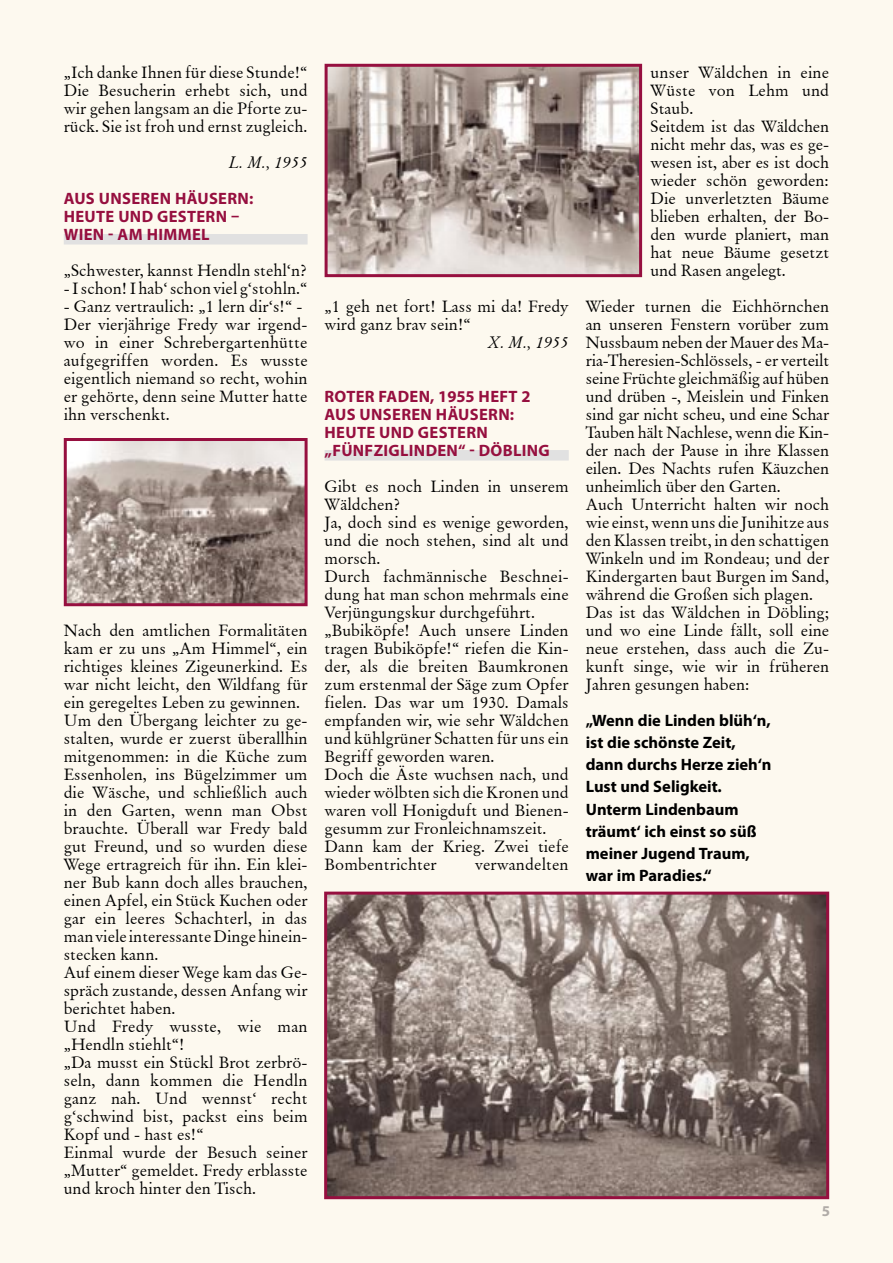
<style>
.page{position:relative;width:893px;height:1263px;background:#fdf9ef}
.page>*{position:absolute;margin:0;border:0;box-sizing:border-box;transform-origin:0 0}
.t1{font:16.5px/18px "Original Garamond BT";color:#000}
.t2{font:700 16.5px/22.2px "Myriad Pro";color:#000}
.t3{font:700 16.5px/18px "Myriad Pro";letter-spacing:.02em;color:#960f3f}
.t4{font:italic 16.5px "Original Garamond BT";color:#000}
.t5{font:700 15px "Myriad Pro";color:#b0aba7}
</style>
<div class="page">
<div style="left:64px;top:234px;width:244px;height:11px;background:#e1e1e1"></div>
<div style="left:325px;top:450px;width:244px;height:11px;background:#e1e1e1"></div>
<img style="left:328px;top:895px;width:497px;height:300px">
<div style="left:324px;top:891px;width:505px;height:308px;border:3px solid #960f3f"></div>
<img style="left:68px;top:442px;width:236px;height:160px">
<div style="left:64px;top:438px;width:244px;height:168px;border:3px solid #960f3f"></div>
<img style="left:329px;top:68px;width:309px;height:205px">
<div style="left:325px;top:64px;width:317px;height:213px;border:3px solid #960f3f"></div>
<p class="t1" style="left:64px;top:63px;width:245px;text-align:justify">„Ich danke Ihnen für diese Stunde!“ Die Besucherin erhebt sich, und wir gehen langsam an die Pforte zu&shy;rück. Sie ist froh und ernst zugleich.</p>
<p class="t4" style="left:229px;top:152px;width:80px">L. M., 1955</p>
<p class="t3" style="left:64px;top:189px;width:191px">AUS UNSEREN HÄUSERN:<br>HEUTE UND GESTERN<br>WIEN AM HIMMEL</p>
<p class="t1" style="left:64px;top:261px;width:245px">„Schwester, kannst Hendln stehl‘n?</p>
<p class="t1" style="left:64px;top:279px;width:245px">- I schon! I hab‘ schon viel g‘stohln.“</p>
<p class="t1" style="left:64px;top:297px;width:246px">- Ganz vertraulich: „1 lern dir‘s!“ -<br>Der vierjährige Fredy war irgend&shy;wo in einer Schrebergartenhütte aufgegriffen worden. Es wusste eigentlich niemand so recht, wohin er gehörte, denn seine Mutter hatte ihn verschenkt.</p>
<p class="t1" style="left:64px;top:621px;width:245px">Nach den amtlichen Formalitäten kam er zu uns „Am Himmel“, ein richtiges kleines Zigeunerkind. Es war nicht leicht, den Wildfang für ein geregeltes Leben zu gewinnen.<br>Um den Übergang leichter zu ge&shy;stalten, wurde er zuerst überallhin mitgenommen: in die Küche zum<br>Essenholen, ins Bügelzimmer um die Wäsche, und schließlich auch in den Garten, wenn man Obst brauchte. Überall war Fredy bald gut Freund, und so wurden diese<br>Wege ertragreich für ihn. Ein klei&shy;ner Bub kann doch alles brauchen, einen Apfel, ein Stück Kuchen oder gar ein leeres Schachterl, in das man viele interessante Dinge hinein&shy;stecken kann.<br>Auf einem dieser Wege kam das Ge&shy;spräch zustande, dessen Anfang wir berichtet haben.<br>Und Fredy wusste, wie man „Hendln stiehlt“!<br>„Da musst ein Stückl Brot zerbrö&shy;seln, dann kommen die Hendln ganz nah. Und wennst‘ recht g‘schwind bist, packst eins beim<br>Kopf und - hast es!“<br>Einmal wurde der Besuch seiner „Mutter“ gemeldet. Fredy erblasste und kroch hinter den Tisch.</p>
<p class="t1" style="left:325px;top:297px;width:246px">„1 geh net fort! Lass mi da! Fredy wird ganz brav sein!“</p>
<p class="t4" style="left:488px;top:332px;width:82px">X. M., 1955</p>
<p class="t3" style="left:325px;top:387px;width:227px">ROTER FADEN, 1955 HEFT 2<br>AUS UNSEREN HÄUSERN:<br>HEUTE UND GESTERN „FÜNFZIGLINDEN“ DÖBLING</p>
<p class="t1" style="left:325px;top:477px;width:246px">Gibt es noch Linden in unserem<br>Wäldchen?<br>Ja, doch sind es wenige geworden, und die noch stehen, sind alt und morsch.<br>Durch fachmännische Beschnei&shy;dung hat man schon mehrmals eine<br>Verjüngungskur durchgeführt. „Bubiköpfe! Auch unsere Linden tragen Bubiköpfe!“ riefen die Kin&shy;der, als die breiten Baumkronen zum erstenmal der Säge zum Opfer fielen. Das war um 1930. Damals empfanden wir, wie sehr Wäldchen und kühlgrüner Schatten für uns ein<br>Begriff geworden waren.<br>Doch die Äste wuchsen nach, und wieder wölbten sich die Kronen und waren voll Honigduft und Bienen&shy;gesumm zur Fronleichnamszeit.<br>Dann kam der Krieg. Zwei tiefe<br>Bombentrichter</p>
<p class="t1" style="left:475px;top:855px;width:95px">verwandelten</p>
<p class="t1" style="left:651px;top:63px;width:180px">unser Wäldchen in eine<br>Wüste von Lehm und<br>Staub.<br>Seitdem ist das Wäldchen nicht mehr das, was es ge&shy;wesen ist, aber es ist doch wieder schön geworden:<br>Die unverletzten Bäume blieben erhalten, der Bo&shy;den wurde planiert, man hat neue Bäume gesetzt und Rasen angelegt.</p>
<p class="t1" style="left:586px;top:297px;width:245px">Wieder turnen die Eichhörnchen an unseren Fenstern vorüber zum Nussbaum neben der Mauer des Ma&shy;ria-Theresien-Schlössels, - er verteilt seine Früchte gleichmäßig auf hüben und drüben -, Meislein und Finken sind gar nicht scheu, und eine Schar Tauben hält Nachlese, wenn die Kin&shy;der nach der Pause in ihre Klassen eilen. Des Nachts rufen Käuzchen unheimlich über den Garten.<br>Auch Unterricht halten wir noch wie einst, wenn uns die Junihitze aus den Klassen treibt, in den schattigen Winkeln und im Rondeau; und der Kindergarten baut Burgen im Sand, während die Großen sich plagen.<br>Das ist das Wäldchen in Döbling; und wo eine Linde fällt, soll eine neue erstehen, dass auch die Zu&shy;kunft singe, wie wir in früheren Jahren gesungen haben:</p>
<p class="t2" style="left:586px;top:709px;width:187px">„Wenn die Linden blüh‘n, ist die schönste Zeit, dann durchs Herze zieh‘n<br>Lust und Seligkeit.<br>Unterm Lindenbaum träumt‘ ich einst so süß meiner Jugend Traum, war im Paradies.“</p>
<p class="t5" style="left:822px;top:1202px;width:10px">5</p>
</div>
